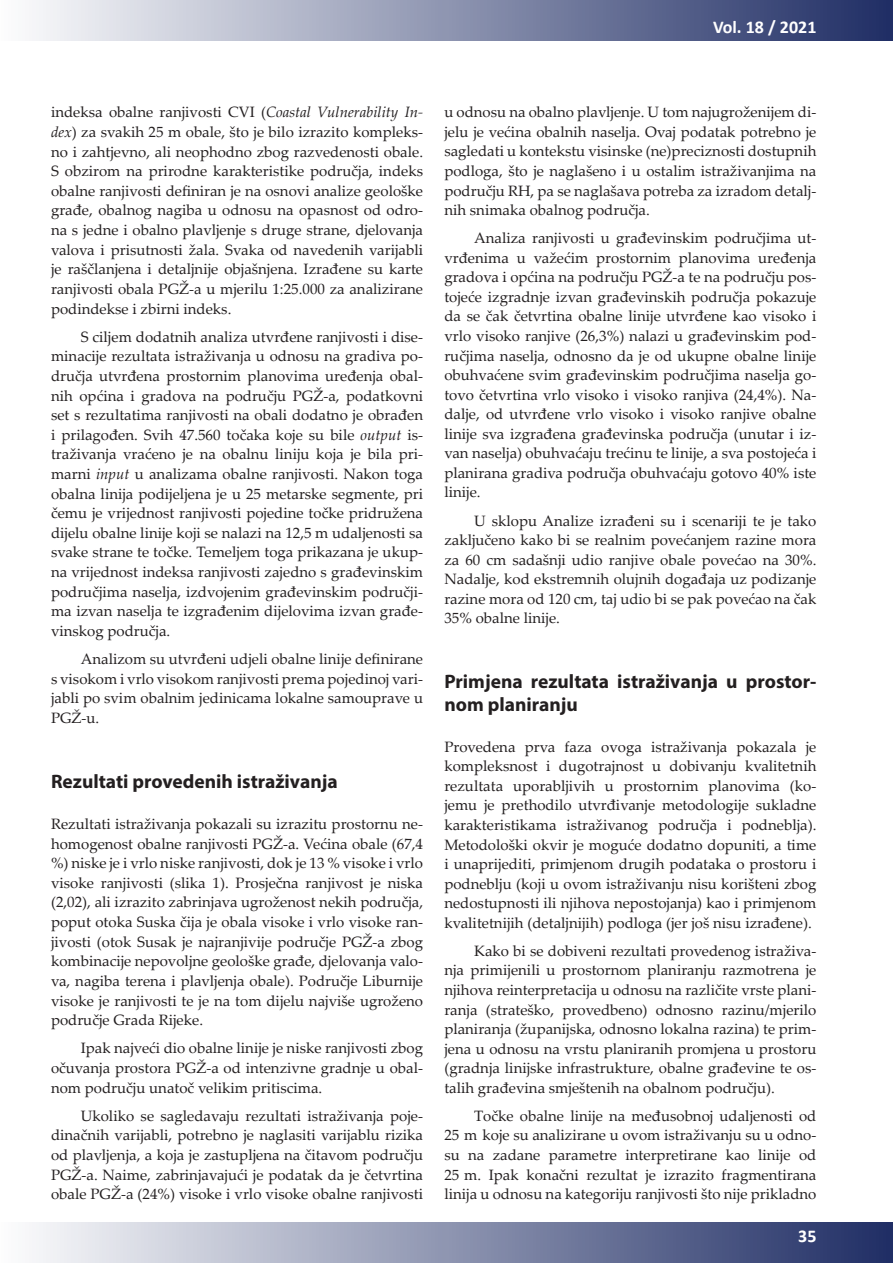
<style>
.page{position:relative;width:893px;height:1263px;background:#fff}
.page>*{position:absolute;margin:0;border:0;box-sizing:border-box;transform-origin:0 0}
.t1{font:700 19.5px/22.5px "Myriad Pro";color:#231f20}
.t2{font:700 18px "Calibri";color:#fff}
.t3{font:15px/19.6px "Palatino Linotype";color:#231f20;text-align:justify}
.s1{font-style:italic}
</style>
<div class="page">
<div style="left:0;top:0;width:893px;height:40px;background:linear-gradient(to right,#fdfdfd,#1f2d64)"></div>
<div style="left:0;top:1222px;width:893px;height:41px;background:linear-gradient(to right,#fdfdfd,#1f2d64)"></div>
<p class="t2" style="left:713px;top:14px;width:105px">Vol. 18 / 2021</p>
<p class="t3" style="left:51px;top:102px;width:374px">indeksa obalne ranjivosti CVI (<span class="s1">Coastal Vulnerability In&shy;dex</span>) za svakih 25 m obale, što je bilo izrazito kompleks&shy;no i zahtjevno, ali neophodno zbog razvedenosti obale.<br>S obzirom na prirodne karakteristike područja, indeks obalne ranjivosti definiran je na osnovi analize geološke građe, obalnog nagiba u odnosu na opasnost od odro&shy;na s jedne i obalno plavljenje s druge strane, djelovanja valova i prisutnosti žala. Svaka od navedenih varijabli je raščlanjena i detaljnije objašnjena. Izrađene su karte ranjivosti obala PGŽ-a u mjerilu 1:25.000 za analizirane podindekse i zbirni indeks.</p>
<p class="t3" style="left:51px;top:326px;width:374px;text-indent:30px">S ciljem dodatnih analiza utvrđene ranjivosti i dise&shy;minacije rezultata istraživanja u odnosu na gradiva po&shy;dručja utvrđena prostornim planovima uređenja obal&shy;nih općina i gradova na području PGŽ-a, podatkovni set s rezultatima ranjivosti na obali dodatno je obrađen i prilagođen. Svih 47.560 točaka koje su bile <span class="s1">output</span> is&shy;traživanja vraćeno je na obalnu liniju koja je bila pri&shy;marni <span class="s1">input</span> u analizama obalne ranjivosti. Nakon toga obalna linija podijeljena je u 25 metarske segmente, pri čemu je vrijednost ranjivosti pojedine točke pridružena dijelu obalne linije koji se nalazi na 12,5 m udaljenosti sa svake strane te točke. Temeljem toga prikazana je ukup&shy;na vrijednost indeksa ranjivosti zajedno s građevinskim područjima naselja, izdvojenim građevinskim područji&shy;ma izvan naselja te izgrađenim dijelovima izvan građe&shy;vinskog područja.</p>
<p class="t3" style="left:51px;top:649px;width:374px;text-indent:30px">Analizom su utvrđeni udjeli obalne linije definirane s visokom i vrlo visokom ranjivosti prema pojedinoj vari&shy;jabli po svim obalnim jedinicama lokalne samouprave u PGŽ-u.</p>
<h1 class="t1" style="left:51px;top:770px;width:288px">Rezultati provedenih istraživanja</h1>
<p class="t3" style="left:51px;top:813px;width:374px">Rezultati istraživanja pokazali su izrazitu prostornu ne&shy;homogenost obalne ranjivosti PGŽ-a. Većina obale (67,4 %) niske je i vrlo niske ranjivosti, dok je 13 % visoke i vrlo visoke ranjivosti (slika 1). Prosječna ranjivost je niska (2,02), ali izrazito zabrinjava ugroženost nekih područja, poput otoka Suska čija je obala visoke i vrlo visoke ran&shy;jivosti (otok Susak je najranjivije područje PGŽ-a zbog kombinacije nepovoljne geološke građe, djelovanja valo&shy;va, nagiba terena i plavljenja obale). Područje Liburnije visoke je ranjivosti te je na tom dijelu najviše ugroženo područje Grada Rijeke.</p>
<p class="t3" style="left:51px;top:1038px;width:374px;text-indent:30px">Ipak najveći dio obalne linije je niske ranjivosti zbog očuvanja prostora PGŽ-a od intenzivne gradnje u obal&shy;nom području unatoč velikim pritiscima.</p>
<p class="t3" style="left:51px;top:1105px;width:374px;text-indent:30px">Ukoliko se sagledavaju rezultati istraživanja poje&shy;dinačnih varijabli, potrebno je naglasiti varijablu rizika od plavljenja, a koja je zastupljena na čitavom području PGŽ-a. Naime, zabrinjavajući je podatak da je četvrtina obale PGŽ-a (24%) visoke i vrlo visoke obalne ranjivosti</p>
<p class="t3" style="left:444px;top:102px;width:374px">u odnosu na obalno plavljenje. U tom najugroženijem di&shy;jelu je većina obalnih naselja. Ovaj podatak potrebno je sagledati u kontekstu visinske (ne)preciznosti dostupnih podloga, što je naglašeno i u ostalim istraživanjima na području RH, pa se naglašava potreba za izradom detalj&shy;nih snimaka obalnog područja.</p>
<p class="t3" style="left:444px;top:228px;width:374px;text-indent:30px">Analiza ranjivosti u građevinskim područjima ut&shy;vrđenima u važećim prostornim planovima uređenja gradova i općina na području PGŽ-a te na području pos&shy;tojeće izgradnje izvan građevinskih područja pokazuje da se čak četvrtina obalne linije utvrđene kao visoko i vrlo visoko ranjive (26,3%) nalazi u građevinskim pod&shy;ručjima naselja, odnosno da je od ukupne obalne linije obuhvaćene svim građevinskim područjima naselja go&shy;tovo četvrtina vrlo visoko i visoko ranjiva (24,4%). Na&shy;dalje, od utvrđene vrlo visoko i visoko ranjive obalne linije sva izgrađena građevinska područja (unutar i iz&shy;van naselja) obuhvaćaju trećinu te linije, a sva postojeća i planirana gradiva područja obuhvaćaju gotovo 40% iste linije.</p>
<p class="t3" style="left:444px;top:510px;width:374px;text-indent:30px">U sklopu Analize izrađeni su i scenariji te je tako zaključeno kako bi se realnim povećanjem razine mora za 60 cm sadašnji udio ranjive obale povećao na 30%.<br>Nadalje, kod ekstremnih olujnih događaja uz podizanje razine mora od 120 cm, taj udio bi se pak povećao na čak 35% obalne linije.</p>
<h1 class="t1" style="left:444px;top:670px;width:374px">Primjena rezultata istraživanja u prostor&shy;nom planiranju</h1>
<p class="t3" style="left:444px;top:736px;width:374px">Provedena prva faza ovoga istraživanja pokazala je kompleksnost i dugotrajnost u dobivanju kvalitetnih rezultata uporabljivih u prostornim planovima (ko&shy;jemu je prethodilo utvrđivanje metodologije sukladne karakteristikama istraživanog područja i podneblja).<br>Metodološki okvir je moguće dodatno dopuniti, a time i unaprijediti, primjenom drugih podataka o prostoru i podneblju (koji u ovom istraživanju nisu korišteni zbog nedostupnosti ili njihova nepostojanja) kao i primjenom kvalitetnijih (detaljnijih) podloga (jer još nisu izrađene).</p>
<p class="t3" style="left:444px;top:940px;width:374px;text-indent:30px">Kako bi se dobiveni rezultati provedenog istraživa&shy;nja primijenili u prostornom planiranju razmotrena je njihova reinterpretacija u odnosu na različite vrste plani&shy;ranja (strateško, provedbeno) odnosno razinu/mjerilo planiranja (županijska, odnosno lokalna razina) te prim&shy;jena u odnosu na vrstu planiranih promjena u prostoru (gradnja linijske infrastrukture, obalne građevine te os&shy;talih građevina smještenih na obalnom području).</p>
<p class="t3" style="left:444px;top:1105px;width:374px;text-indent:30px">Točke obalne linije na međusobnoj udaljenosti od 25 m koje su analizirane u ovom istraživanju su u odno&shy;su na zadane parametre interpretirane kao linije od 25 m. Ipak konačni rezultat je izrazito fragmentirana linija u odnosu na kategoriju ranjivosti što nije prikladno</p>
<p class="t2" style="left:798px;top:1223px;width:20px">35</p>
</div>
